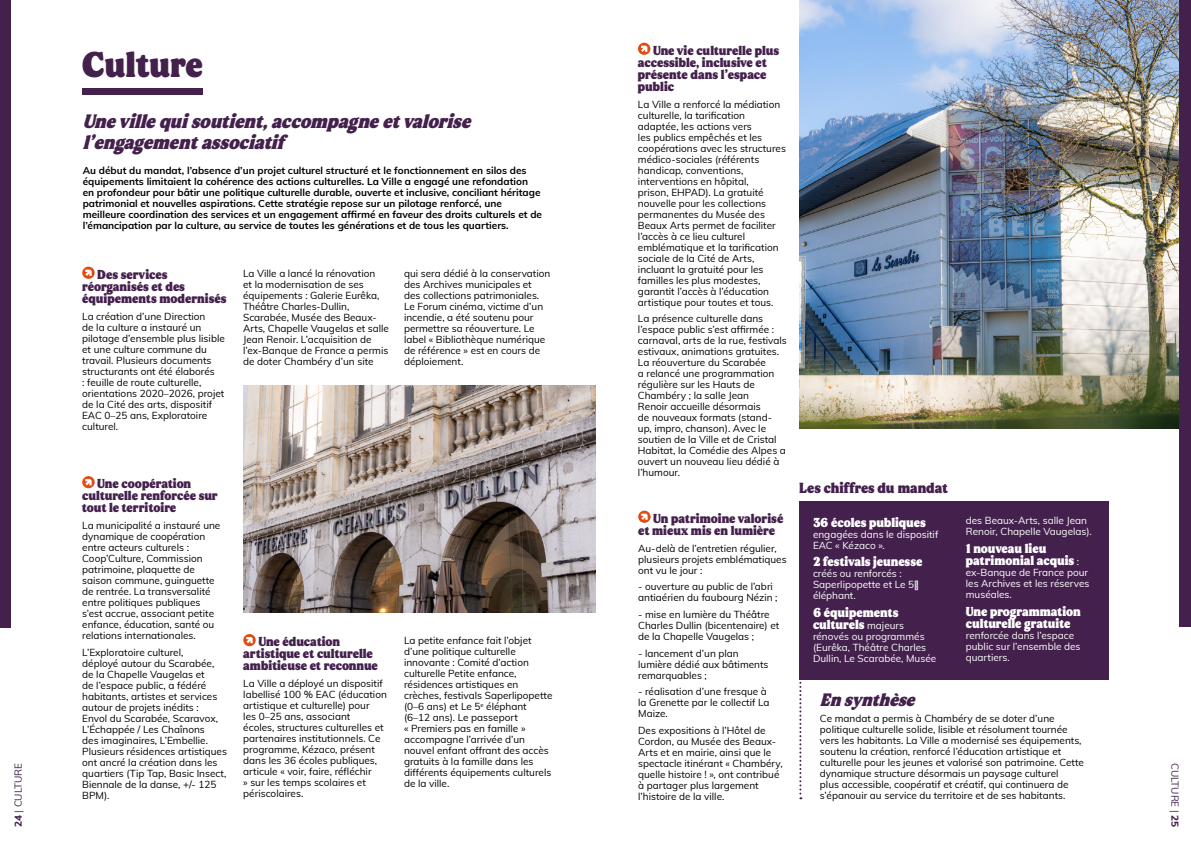
<style>
.page{position:relative;width:1191px;height:842px;background:#fff}
.page>*{position:absolute;margin:0;border:0;box-sizing:border-box;transform-origin:0 0}
.t1{font:35.8px "MADE Mountain";letter-spacing:-.015em;color:#44214d}
.t2{font:italic 19.4px/20.7px "MADE Mountain";color:#44214d}
.t3{font:italic 18px "MADE Mountain";color:#44214d}
.t4{font:14.7px "MADE Mountain";letter-spacing:-.005em;color:#44214d}
.t5{font:13px/12px "MADE Mountain";letter-spacing:-.005em;color:#44214d}
.t6{font:13px/12px "MADE Mountain";letter-spacing:-.01em;color:#fff}
.t7{font:10px/11px "Muli";color:#000}
.t8{font:700 10px/11px "Muli";color:#000}
.t9{font:10px/11px "Muli";color:#fff}
.t10{font:10px "Muli";color:#44214d}
.s1{font-weight:800}
.s2{font-family:"Muli";font-size:10px}
</style>
<div class="page">
<svg style="left:799px;top:679px;width:2px;height:120px"></svg>
<div style="left:82px;top:88px;width:120px;height:7px;background:#44214d"></div>
<svg style="left:82px;top:476px;width:13px;height:12px"></svg>
<img style="left:243px;top:386px;width:352px;height:227px">
<svg style="left:638px;top:43px;width:12px;height:12px"></svg>
<svg style="left:638px;top:511px;width:12px;height:12px"></svg>
<svg style="left:82px;top:267px;width:13px;height:12px"></svg>
<svg style="left:243px;top:634px;width:13px;height:12px"></svg>
<div style="left:799px;top:501px;width:309px;height:178px;background:#44214d"></div>
<img style="left:799px;top:0;width:380px;height:428px">
<div style="left:0;top:0;width:11px;height:627px;background:#44214d"></div>
<div style="left:1179px;top:0;width:12px;height:627px;background:#44214d"></div>
<p class="t10" style="left:11px;top:827px;width:66px;rotate:-90deg"><span class="s1">24</span> | CULTURE</p>
<h1 class="t1" style="left:82px;top:40px;width:122px">Culture</h1>
<h2 class="t2" style="left:83px;top:111px;width:396px">Unevillequisoutient,accompagneetvalorise l’engagementassociatif</h2>
<p class="t8" style="left:83px;top:164px;width:461px">Au début du mandat, l’absence d’un projet culturel structuré et le fonctionnement en silos des équipements limitaient la cohérence des actions culturelles. La Ville a engagé une refondation en profondeur pour bâtir une politique culturelle durable, ouverte et inclusive, conciliant héritage patrimonial et nouvelles aspirations. Cette stratégie repose sur un pilotage renforcé, une meilleure coordination des services et un engagement affirmé en faveur des droits culturels et de l’émancipation par la culture, au service de toutes les générations et de tous les quartiers.</p>
<p class="t7" style="left:404px;top:267px;width:148px">qui sera dédié à la conservation des Archives municipales et des collections patrimoniales.<br>Le Forum cinéma, victime d’un incendie, a été soutenu pour permettre sa réouverture. Le label « Bibliothèque numérique de référence » est en cours de déploiement.</p>
<p class="t7" style="left:243px;top:267px;width:147px">La Ville a lancé la rénovation<br>et la modernisation de ses équipements : Galerie Eurêka,<br>Théâtre Charles-Dullin,<br>Scarabée, Musée des Beaux-<br>Arts, Chapelle Vaugelas et salle<br>Jean Renoir. L’acquisition de l’ex-Banque de France a permis de doter Chambéry d’un site</p>
<h3 class="t5" style="left:82px;top:268px;width:146px;text-indent:15px">Des services réorganisés et des équipements modernisés</h3>
<p class="t7" style="left:82px;top:310px;width:144px">La création d’une Direction<br>de la culture a instauré un pilotage d’ensemble plus lisible et une culture commune du travail. Plusieurs documents structurants ont été élaborés<br>: feuille de route culturelle, orientations 2020–2026, projet de la Cité des arts, dispositif<br>EAC 0–25 ans, Exploratoire culturel.</p>
<h3 class="t5" style="left:82px;top:478px;width:137px;text-indent:15px">Une coopération culturelle renforcée sur tout le territoire</h3>
<p class="t7" style="left:82px;top:519px;width:140px">La municipalité a instauré une dynamique de coopération entre acteurs culturels :<br>Coop’Culture, Commission patrimoine, plaquette de saison commune, guinguette de rentrée. La transversalité entre politiques publiques s’est accrue, associant petite enfance, éducation, santé ou relations internationales.</p>
<p class="t7" style="left:82px;top:646px;width:146px">L’Exploratoire culturel,<br>déployé autour du Scarabée, de la Chapelle Vaugelas et<br>de l’espace public, a fédéré habitants, artistes et services autour de projets inédits :<br>Envol du Scarabée, Scaravox,<br>L’Échappée / Les Chaînons<br>des imaginaires, L’Embellie.<br>Plusieurs résidences artistiques ont ancré la création dans les quartiers (Tip Tap, Basic Insect,<br>Biennale de la danse, +/- 125<br>BPM).</p>
<h3 class="t5" style="left:243px;top:635px;width:136px;text-indent:15px">Une éducation artistique et culturelle ambitieuse et reconnue</h3>
<p class="t7" style="left:243px;top:677px;width:145px">La Ville a déployé un dispositif labellisé 100 % EAC (éducation artistique et culturelle) pour<br>les 0–25 ans, associant<br>écoles, structures culturelles et partenaires institutionnels. Ce programme, Kézaco, présent dans les 36 écoles publiques, articule « voir, faire, réfléchir<br>» sur les temps scolaires et périscolaires.</p>
<p class="t7" style="left:404px;top:634px;width:150px">La petite enfance fait l’objet d’une politique culturelle innovante : Comité d’action culturelle Petite enfance, résidences artistiques en crèches, festivals Saperlipopette (0–6 ans) et Le 5<sup>e</sup> éléphant (6–12 ans). Le passeport<br>« Premiers pas en famille » accompagne l’arrivée d’un nouvel enfant offrant des accès gratuits à la famille dans les différents équipements culturels de la ville.</p>
<h3 class="t5" style="left:638px;top:44px;width:143px;text-indent:15px">Une vie culturelle plus accessible, inclusive et présente dans l’espace public</h3>
<p class="t7" style="left:638px;top:98px;width:149px">La Ville a renforcé la médiation culturelle, la tarification adaptée, les actions vers<br>les publics empêchés et les coopérations avec les structures médico-sociales (référents handicap, conventions, interventions en hôpital,<br>prison, EHPAD). La gratuité nouvelle pour les collections permanentes du Musée des<br>Beaux Arts permet de faciliter l’accès à ce lieu culturel emblématique et la tarification sociale de la Cité de Arts, incluant la gratuité pour les familles les plus modestes, garantit l’accès à l’éducation artistique pour toutes et tous.</p>
<p class="t7" style="left:638px;top:313px;width:150px">La présence culturelle dans l’espace public s’est affirmée : carnaval, arts de la rue, festivals estivaux, animations gratuites.<br>La réouverture du Scarabée<br>a relancé une programmation régulière sur les Hauts de<br>Chambéry ; la salle Jean<br>Renoir accueille désormais<br>de nouveaux formats (stand&shy;up, impro, chanson). Avec le soutien de la Ville et de Cristal<br>Habitat, la Comédie des Alpes a ouvert un nouveau lieu dédié à l’humour.</p>
<h3 class="t5" style="left:638px;top:512px;width:147px;text-indent:15px">Un patrimoine valorisé et mieux mis en lumière</h3>
<p class="t7" style="left:638px;top:542px;width:150px">Au-delà de l’entretien régulier, plusieurs projets emblématiques ont vu le jour :</p>
<p class="t7" style="left:638px;top:581px;width:141px">- ouverture au public de l’abri antiaérien du faubourg Nézin ;</p>
<p class="t7" style="left:638px;top:608px;width:143px">- mise en lumière du Théâtre<br>Charles Dullin (bicentenaire) et de la Chapelle Vaugelas ;</p>
<p class="t7" style="left:638px;top:647px;width:132px">- lancement d’un plan lumière dédié aux bâtiments remarquables ;</p>
<p class="t7" style="left:638px;top:686px;width:133px">- réalisation d’une fresque à la Grenette par le collectif La<br>Maize.</p>
<p class="t7" style="left:638px;top:724px;width:146px">Des expositions à l’Hôtel de<br>Cordon, au Musée des Beaux-<br>Arts et en mairie, ainsi que le spectacle itinérant « Chambéry, quelle histoire ! », ont contribué à partager plus largement l’histoire de la ville.</p>
<h3 class="t4" style="left:799px;top:477px;width:150px">Les chiffres du mandat</h3>
<h3 class="t6" style="left:813px;top:516px;width:114px">36 écoles publiques</h3>
<p class="t9" style="left:813px;top:528px;width:127px">engagées dans le dispositif<br>EAC « Kézaco ».</p>
<h3 class="t6" style="left:813px;top:555px;width:111px">2 festivals jeunesse</h3>
<p class="t9" style="left:813px;top:568px;width:108px">créés ou renforcés :<br>Saperlipopette et Le 5ᵉ éléphant.</p>
<h3 class="t6" style="left:813px;top:606px;width:93px">6 équipements culturels <span class="s2">majeurs</span></h3>
<p class="t9" style="left:813px;top:630px;width:125px">rénovés ou programmés (Eurêka, Théâtre Charles<br>Dullin, Le Scarabée, Musée</p>
<p class="t9" style="left:965px;top:515px;width:128px">des Beaux-Arts, salle Jean<br>Renoir, Chapelle Vaugelas).</p>
<h3 class="t6" style="left:965px;top:542px;width:115px">1 nouveau lieu patrimonial acquis <span class="s2">:</span></h3>
<p class="t9" style="left:965px;top:566px;width:125px">ex-Banque de France pour les Archives et les réserves muséales.</p>
<h3 class="t6" style="left:965px;top:605px;width:116px">Une programmation culturelle gratuite</h3>
<p class="t9" style="left:965px;top:629px;width:116px">renforcée dans l’espace public sur l’ensemble des quartiers.</p>
<h3 class="t3" style="left:820px;top:687px;width:102px">Ensy nthèse</h3>
<p class="t7" style="left:820px;top:713px;width:265px">Ce mandat a permis à Chambéry de se doter d’une politique culturelle solide, lisible et résolument tournée vers les habitants. La Ville a modernisé ses équipements, soutenu la création, renforcé l’éducation artistique et culturelle pour les jeunes et valorisé son patrimoine. Cette dynamique structure désormais un paysage culturel<br>plus accessible, coopératif et créatif, qui continuera de s’épanouir au service du territoire et de ses habitants.</p>
<p class="t10" style="left:1182px;top:763px;width:66px;rotate:90deg">CULTURE | <span class="s1">25</span></p>
</div>
